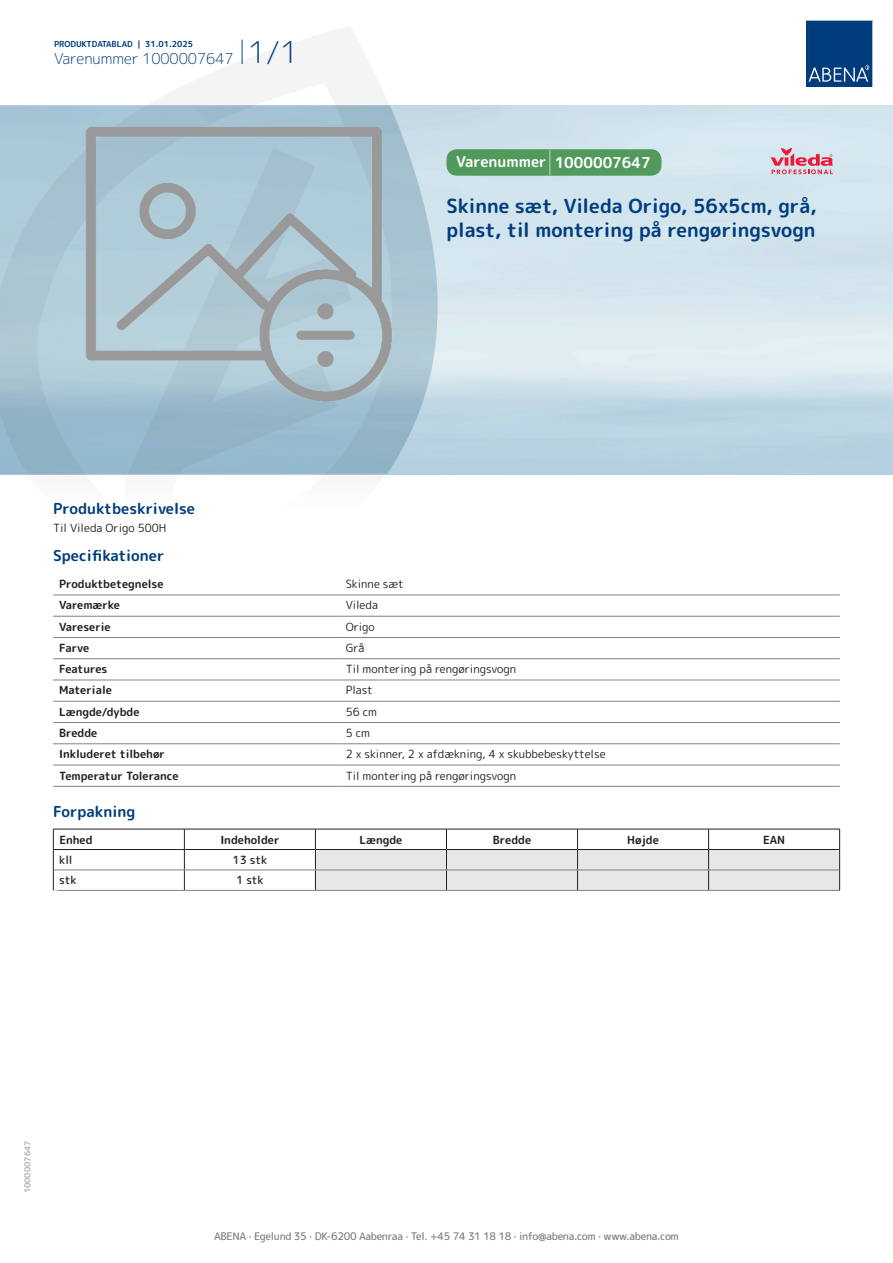
<style>
.page{position:relative;width:893px;height:1263px;background:#fff}
.page>*{position:absolute;margin:0;border:0;box-sizing:border-box;transform-origin:0 0}
.t1{font:700 19.5px/24px "Rounded Mplus 1 c";color:#013d7d}
.t2{font:700 15px "Rounded Mplus 1 c";color:#013d7d}
.t3{font:300 15px "Rounded Mplus 1 c";color:#013d7d}
.t4{font:700 15px "Rounded Mplus 1 c";color:#fff}
.t5{font:11.25px "Rounded Mplus 1 c";color:#231f20}
.t6{font:700 11.25px "Rounded Mplus 1 c";color:#231f20}
.t7{font:500 11.25px "Rounded Mplus 1 c";color:#231f20}
.t8{font:500 10.5px "Rounded Mplus 1 c";letter-spacing:-.03em;color:#808285}
.t9{font:700 10.5px "Rounded Mplus 1 c";color:#fff}
.t10{font:700 8.25px "Rounded Mplus 1 c";color:#013d7d}
.t11{font:700 8.25px "Rounded Mplus 1 c";color:#b2b3b7}
.s1{font-size:30px}
.s2{font-size:25.5px}
</style>
<div class="page">
<svg style="left:0;top:26px;width:439px;height:569px"></svg>
<svg style="left:0;top:106px;width:438px;height:368px;background:#a3c1d1"></svg>
<svg style="left:242px;top:40px;width:1px;height:24px"></svg>
<svg style="left:806px;top:20px;width:67px;height:67px;background:#144b86"></svg>
<img style="left:86px;top:127px;width:306px;height:275px">
<hr style="left:53px;top:595px;width:287px;height:1px;background:#808285">
<hr style="left:340px;top:595px;width:500px;height:1px;background:#808285">
<hr style="left:53px;top:616px;width:287px;height:1px;background:#808285">
<hr style="left:340px;top:616px;width:500px;height:1px;background:#808285">
<hr style="left:53px;top:637px;width:287px;height:1px;background:#808285">
<hr style="left:340px;top:637px;width:500px;height:1px;background:#808285">
<hr style="left:53px;top:658px;width:287px;height:1px;background:#808285">
<hr style="left:340px;top:658px;width:500px;height:1px;background:#808285">
<hr style="left:53px;top:680px;width:287px;height:1px;background:#808285">
<hr style="left:340px;top:680px;width:500px;height:1px;background:#808285">
<hr style="left:53px;top:701px;width:287px;height:1px;background:#808285">
<hr style="left:340px;top:701px;width:500px;height:1px;background:#808285">
<hr style="left:53px;top:722px;width:287px;height:1px;background:#808285">
<hr style="left:340px;top:722px;width:500px;height:1px;background:#808285">
<hr style="left:53px;top:743px;width:287px;height:1px;background:#808285">
<hr style="left:340px;top:743px;width:500px;height:1px;background:#808285">
<hr style="left:53px;top:765px;width:287px;height:1px;background:#808285">
<hr style="left:340px;top:765px;width:500px;height:1px;background:#808285">
<hr style="left:53px;top:786px;width:287px;height:1px;background:#808285">
<hr style="left:340px;top:786px;width:500px;height:1px;background:#808285">
<hr style="left:53px;top:829px;width:131px;height:1px;background:#231f20">
<hr style="left:184px;top:829px;width:131px;height:1px;background:#231f20">
<hr style="left:53px;top:849px;width:131px;height:1px;background:#231f20">
<hr style="left:184px;top:849px;width:131px;height:1px;background:#231f20">
<svg style="left:53px;top:829px;width:1px;height:61px"></svg>
<svg style="left:184px;top:829px;width:1px;height:61px"></svg>
<svg style="left:315px;top:829px;width:525px;height:61px"></svg>
<hr style="left:54px;top:870px;width:130px;height:1px;background:#808285">
<hr style="left:184px;top:870px;width:131px;height:1px;background:#808285">
<hr style="left:315px;top:870px;width:131px;height:1px;background:#808285">
<hr style="left:446px;top:870px;width:131px;height:1px;background:#808285">
<hr style="left:577px;top:870px;width:132px;height:1px;background:#808285">
<hr style="left:709px;top:870px;width:130px;height:1px;background:#808285">
<hr style="left:53px;top:890px;width:131px;height:1px;background:#808285">
<hr style="left:184px;top:890px;width:131px;height:1px;background:#808285">
<hr style="left:315px;top:890px;width:131px;height:1px;background:#808285">
<hr style="left:446px;top:890px;width:131px;height:1px;background:#808285">
<hr style="left:577px;top:890px;width:132px;height:1px;background:#808285">
<hr style="left:709px;top:890px;width:131px;height:1px;background:#808285">
<div style="left:446px;top:149px;width:215px;height:27px;background:#52995c;border-radius:10px"></div>
<svg style="left:770px;top:148px;width:63px;height:26px;background:#dca6b5"></svg>
<p class="t10" style="left:54px;top:38px;width:141px">PRODUKTDATABLAD | 31.01.2025</p>
<h2 class="t3" style="left:54px;top:48px;width:246px">Varenummer 1000007647 <span class="s1">1/1</span></h2>
<h2 class="t4" style="left:456px;top:152px;width:196px">Varenummer <span class="s2">|</span> 1000007647</h2>
<h1 class="t1" style="left:446px;top:194px;width:372px">Skinne sæt, Vileda Origo, 56x5cm, grå, plast, til montering på rengøringsvogn</h1>
<h2 class="t2" style="left:53px;top:498px;width:143px">Produktbeskrivelse</h2>
<p class="t5" style="left:53px;top:520px;width:115px">Til Vileda Origo 500H</p>
<h2 class="t2" style="left:53px;top:545px;width:113px">Specifikationer</h2>
<p class="t6" style="left:59px;top:576px;width:106px">Produktbetegnelse</p>
<p class="t5" style="left:346px;top:576px;width:60px">Skinne sæt</p>
<p class="t6" style="left:59px;top:597px;width:62px">Varemærke</p>
<p class="t5" style="left:346px;top:597px;width:34px">Vileda</p>
<p class="t6" style="left:59px;top:618px;width:53px">Vareserie</p>
<p class="t5" style="left:346px;top:618px;width:31px">Origo</p>
<p class="t6" style="left:59px;top:640px;width:32px">Farve</p>
<p class="t5" style="left:346px;top:640px;width:20px">Grå</p>
<p class="t6" style="left:59px;top:661px;width:50px">Features</p>
<p class="t5" style="left:346px;top:661px;width:172px">Til montering på rengøringsvogn</p>
<p class="t6" style="left:59px;top:682px;width:54px">Materiale</p>
<p class="t5" style="left:346px;top:682px;width:29px">Plast</p>
<p class="t6" style="left:59px;top:704px;width:82px">Længde/dybde</p>
<p class="t5" style="left:346px;top:704px;width:33px">56 cm</p>
<p class="t6" style="left:59px;top:725px;width:40px">Bredde</p>
<p class="t5" style="left:346px;top:725px;width:26px">5 cm</p>
<p class="t6" style="left:59px;top:746px;width:107px">Inkluderet tilbehør</p>
<p class="t5" style="left:346px;top:746px;width:261px">2 x skinner, 2 x afdækning, 4 x skubbebeskyttelse</p>
<p class="t6" style="left:59px;top:767px;width:121px">Temperatur Tolerance</p>
<p class="t5" style="left:346px;top:767px;width:172px">Til montering på rengøringsvogn</p>
<h2 class="t2" style="left:53px;top:800px;width:84px">Forpakning</h2>
<p class="t6" style="left:59px;top:831px;width:35px">Enhed</p>
<p class="t6" style="left:220px;top:831px;width:61px">Indeholder</p>
<p class="t6" style="left:359px;top:831px;width:44px">Længde</p>
<p class="t6" style="left:493px;top:831px;width:40px">Bredde</p>
<p class="t6" style="left:627px;top:831px;width:33px">Højde</p>
<p class="t6" style="left:763px;top:831px;width:24px">EAN</p>
<p class="t7" style="left:59px;top:852px;width:15px">kll</p>
<p class="t7" style="left:233px;top:852px;width:36px">13 stk</p>
<p class="t7" style="left:59px;top:872px;width:19px">stk</p>
<p class="t7" style="left:236px;top:872px;width:29px">1 stk</p>
<p class="t9" style="left:53px;top:886px;width:7px">*</p>
<p class="t11" style="left:22px;top:1193px;width:54px;rotate:-90deg">1000007647</p>
<p class="t8" style="left:214px;top:1229px;width:466px">ABENA · Egelund 35 · DK-6200 Aabenraa · Tel. +45 74 31 18 18 · info@abena.com · www.abena.com</p>
</div>
